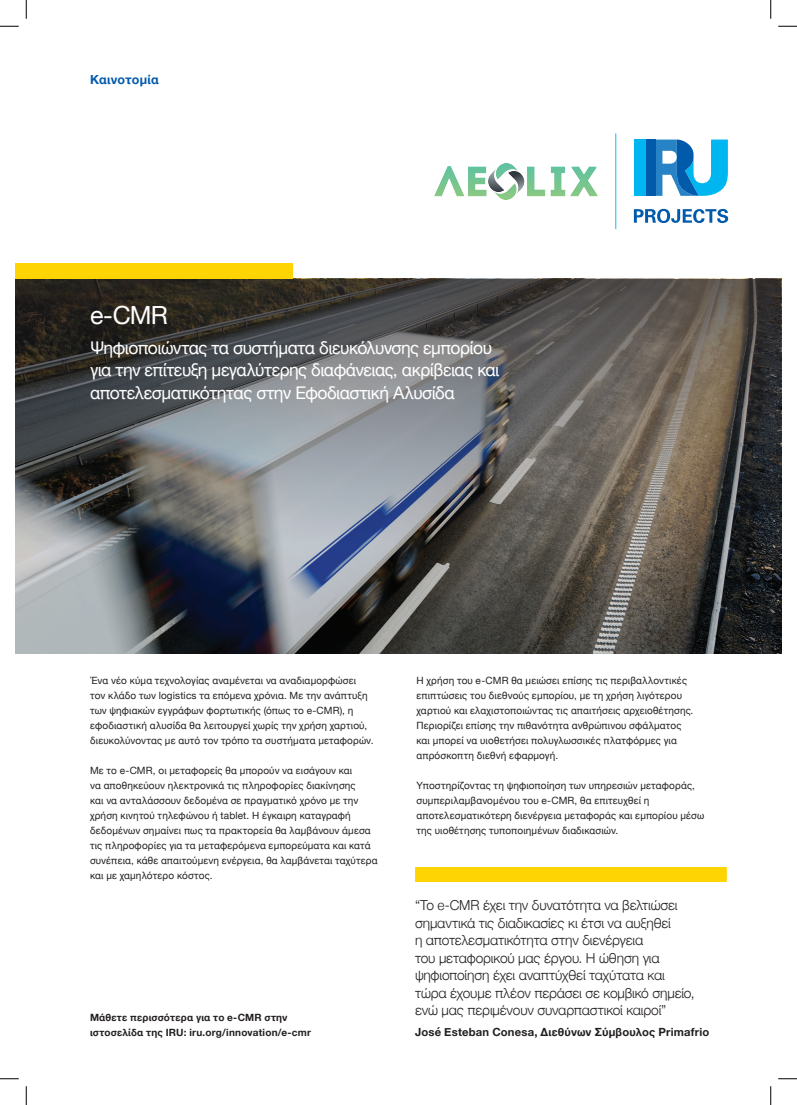
<style>
.page{position:relative;width:797px;height:1105px;background:#fff}
.page>*{position:absolute;margin:0;border:0;box-sizing:border-box;transform-origin:0 0}
.t1{font:25px "Helvetica Neue";color:#fff}
.t2{font:17.5px/22.5px "Helvetica Neue";letter-spacing:-.03em;color:#fff}
.t3{font:300 13.75px/17.5px "Helvetica Neue";letter-spacing:-.01em;color:#231f20}
.t4{font:700 12.5px "Helvetica Neue";letter-spacing:.02em;color:#015aaa}
.t5{font:700 11.25px "Helvetica Neue";letter-spacing:.015em;color:#231f20}
.t6{font:10px/15px "Helvetica Neue";letter-spacing:.015em;color:#231f20}
.t7{font:700 10px/15px "Helvetica Neue";letter-spacing:.02em;color:#231f20}
</style>
<div class="page">
<img style="left:16px;top:541px;width:765px;height:113px">
<svg style="left:16px;top:279px;width:765px;height:262px;background:#61605f"></svg>
<div style="left:16px;top:264px;width:277px;height:15px;background:#fed503"></div>
<div style="left:415px;top:867px;width:311px;height:15px;background:#fed503"></div>
<hr style="left:615px;top:133px;width:1px;height:96px;background:#40c7f4">
<img style="left:434px;top:163px;width:164px;height:36px">
<div style="left:634px;top:140px;width:12px;height:56px;background:#00b6f0"></div>
<svg style="left:655px;top:140px;width:73px;height:56px"></svg>
<div style="left:646px;top:140px;width:9px;height:56px;background:#015aaa"></div>
<svg style="left:634px;top:209px;width:94px;height:14px"></svg>
<svg style="left:0;top:25px;width:19px;height:2px"></svg>
<svg style="left:778px;top:25px;width:19px;height:2px"></svg>
<svg style="left:0;top:1078px;width:19px;height:1px"></svg>
<svg style="left:778px;top:1078px;width:19px;height:1px"></svg>
<svg style="left:25px;top:0;width:2px;height:19px"></svg>
<svg style="left:25px;top:1086px;width:2px;height:19px"></svg>
<svg style="left:770px;top:0;width:1px;height:19px"></svg>
<svg style="left:770px;top:1086px;width:1px;height:19px"></svg>
<p class="t4" style="left:90px;top:70px;width:70px">Καινοτομία</p>
<h1 class="t1" style="left:90px;top:297px;width:79px">e-CMR</h1>
<h2 class="t2" style="left:90px;top:337px;width:411px">Ψηφιοποιώντας τα συστήματα διευκόλυνσης εμπορίου για την επίτευξη μεγαλύτερης διαφάνειας, ακρίβειας και αποτελεσματικότητας στην Εφοδιαστική Αλυσίδα</h2>
<p class="t6" style="left:90px;top:673px;width:285px">Ένα νέο κύμα τεχνολογίας αναμένεται να αναδιαμορφώσει τον κλάδο των logistics τα επόμενα χρόνια. Με την ανάπτυξη των ψηφιακών εγγράφων φορτωτικής (όπως το e-CMR), η εφοδιαστική αλυσίδα θα λειτουργεί χωρίς την χρήση χαρτιού, διευκολύνοντας με αυτό τον τρόπο τα συστήματα μεταφορών.</p>
<p class="t6" style="left:90px;top:763px;width:289px">Με το e-CMR, οι μεταφορείς θα μπορούν να εισάγουν και<br>να αποθηκεύουν ηλεκτρονικά τις πληροφορίες διακίνησης<br>και να ανταλάσσουν δεδομένα σε πραγματικό χρόνο με την χρήση κινητού τηλεφώνου ή tablet. Η έγκαιρη καταγραφή δεδομένων σημαίνει πως τα πρακτορεία θα λαμβάνουν άμεσα τις πληροφορίες για τα μεταφερόμενα εμπορεύματα και κατά συνέπεια, κάθε απαιτούμενη ενέργεια, θα λαμβάνεται ταχύτερα και με χαμηλότερο κόστος.</p>
<p class="t7" style="left:90px;top:1010px;width:222px">Μάθετε περισσότερα για το e-CMR στην ιστοσελίδα της IRU: iru.org/innovation/e-cmr</p>
<p class="t6" style="left:416px;top:673px;width:278px">Η χρήση του e-CMR θα μειώσει επίσης τις περιβαλλοντικές επιπτώσεις του διεθνούς εμπορίου, με τη χρήση λιγότερου χαρτιού και ελαχιστοποιώντας τις απαιτήσεις αρχειοθέτησης.<br>Περιορίζει επίσης την πιθανότητα ανθρώπινου σφάλματος και μπορεί να υιοθετήσει πολυγλωσσικές πλατφόρμες για απρόσκοπτη διεθνή εφαρμογή.</p>
<p class="t6" style="left:416px;top:778px;width:289px">Υποστηρίζοντας τη ψηφιοποίηση των υπηρεσιών μεταφοράς, συμπεριλαμβανομένου του e-CMR, θα επιτευχθεί η αποτελεσματικότερη διενέργεια μεταφοράς και εμπορίου μέσω της υιοθέτησης τυποποιημένων διαδικασιών.</p>
<p class="t3" style="left:415px;top:896px;width:281px">“Το e-CMR έχει την δυνατότητα να βελτιώσει σημαντικά τις διαδικασίες κι έτσι να αυξηθεί<br>η αποτελεσματικότητα στην διενέργεια<br>του μεταφορικού μας έργου. Η ώθηση για ψηφιοποίηση έχει αναπτύχθεί ταχύτατα και τώρα έχουμε πλέον περάσει σε κομβικό σημείο, ενώ μας περιμένουν συναρπαστικοί καιροί”</p>
<p class="t5" style="left:415px;top:1023px;width:296px">José Esteban Conesa, Διεθύνων Σύμβουλος Primafrio</p>
</div>
